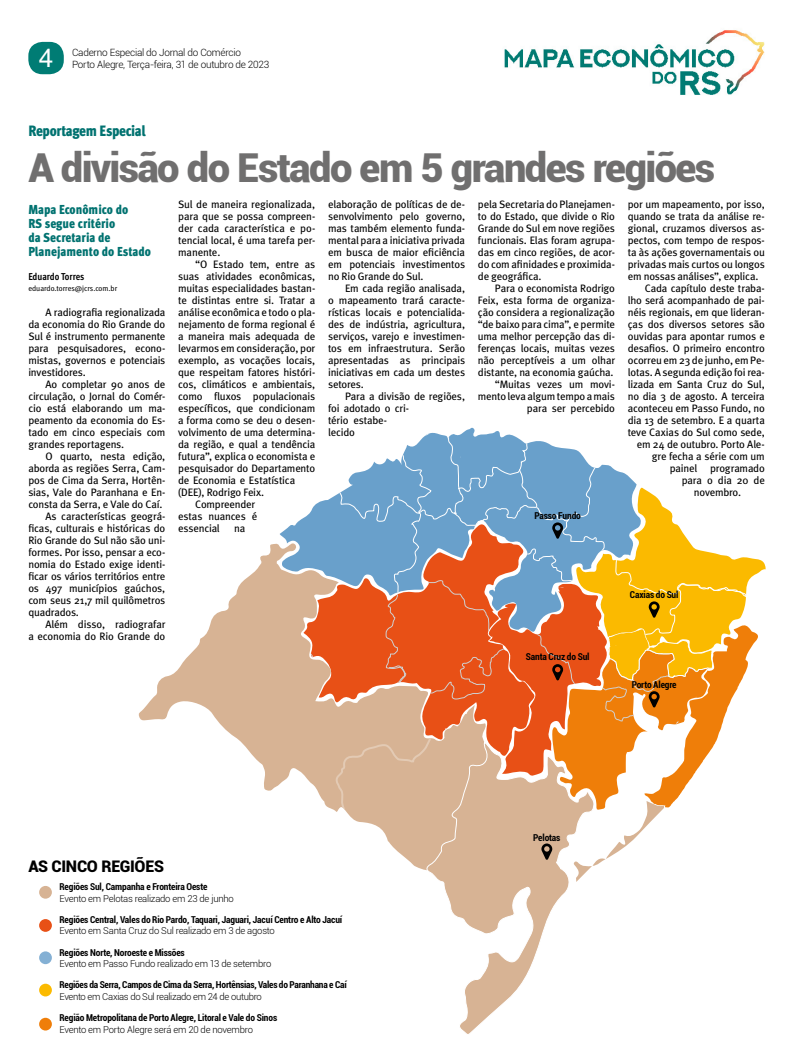
<style>
.page{position:relative;width:794px;height:1063px;background:#fff}
.page>*{position:absolute;margin:0;border:0;box-sizing:border-box;transform-origin:0 0}
.Abre{font:900 39.9px "Roboto";letter-spacing:-.04em;color:#706f6f}
.t1{font:26px "Helvetica";color:#fff}
.SUBTIT_BOX{font:900 16px "Roboto";letter-spacing:-.015em;color:#000}
.CARTOLA{font:900 15px "Meta Cond";letter-spacing:-.025em;color:#007270}
.Linha_de_Apoio{font:900 13px/14px "Meta Cond";color:#007270}
.TEXTO{font:10.8px/12px "Meta";letter-spacing:-.015em;color:#000;text-align:justify}
.t2{font:300 10px "Roboto";letter-spacing:-.025em;color:#000}
.Assinatura{font:700 10px "Meta Cond";letter-spacing:-.005em;color:#000}
.TEXTO-2{font:700 condensed 9.5px/11.4px "Roboto";letter-spacing:-.015em;color:#000}
.TEXTO-3{font:300 9.5px/11.4px "Roboto";letter-spacing:-.025em;color:#000}
.E-mail{font:7.7px "Meta Cond Book LF";color:#000;scale:1.11 1}
.s1{font-weight:300;font-stretch:normal}
.s2{font-weight:700;font-stretch:condensed}
</style>
<div class="page">
<div style="left:28px;top:42px;width:36px;height:32px;background:#007c74;border-radius:14px"></div>
<img style="left:504px;top:30px;width:261px;height:65px">
<svg style="left:138px;top:543px;width:142px;height:248px"></svg>
<svg style="left:444px;top:882px;width:125px;height:152px"></svg>
<div style="left:39px;top:886px;width:13px;height:13px;background:#d7b394;border-radius:50%"></div>
<div style="left:39px;top:919px;width:13px;height:13px;background:#e85016;border-radius:50%"></div>
<div style="left:39px;top:951px;width:13px;height:13px;background:#84b0d4;border-radius:50%"></div>
<div style="left:39px;top:984px;width:13px;height:12px;background:#fbba00;border-radius:50%"></div>
<div style="left:39px;top:1018px;width:13px;height:13px;background:#ef7e09;border-radius:50%"></div>
<svg style="left:280px;top:431px;width:485px;height:451px"></svg>
<p class="t2" style="left:72px;top:46px;width:171px">Caderno Especial do Jornal do Comércio</p>
<p class="t1" style="left:39px;top:43px;width:16px">4</p>
<p class="t2" style="left:72px;top:57px;width:199px">Porto Alegre, Terça-feira, 31 de outubro de 2023</p>
<p class="CARTOLA" style="left:28px;top:121px;width:119px">Reportagem Especial</p>
<p class="Abre" style="left:28px;top:140px;width:688px">A divisão do Estado em 5 grandes regiões</p>
<p class="Linha_de_Apoio" style="left:28px;top:203px;width:124px">Mapa Econômico do<br>RS segue critério<br>da Secretaria de<br>Planejamento do Estado</p>
<p class="TEXTO" style="left:178px;top:198px;width:139px">Sul de maneira regionalizada, para que se possa compreen&shy;der cada característica e po&shy;tencial local, é uma tarefa per&shy;manente.</p>
<p class="TEXTO" style="left:178px;top:258px;width:139px;text-align:left;text-indent:17px">“O Estado tem, entre as suas atividades econômicas, muitas especialidades bastan&shy;te distintas entre si. Tratar a análise econômica e todo o pla&shy;nejamento de forma regional é a maneira mais adequada de levarmos em consideração, por exemplo, as vocações locais, que respeitam fatores históri&shy;cos, climáticos e ambientais, como fluxos populacionais específicos, que condicionam a forma como se deu o desen&shy;volvimento de uma determina&shy;da região, e qual a tendência futura”, explica o economista e pesquisador do Departamento de Economia e Estatística (DEE), Rodrigo Feix.</p>
<p class="TEXTO" style="left:178px;top:498px;width:81px;text-align:left;text-indent:17px">Compreender estas nuances é essencial</p>
<p class="Assinatura" style="left:28px;top:271px;width:57px">Eduardo Torres</p>
<p class="E-mail" style="left:28px;top:284px;width:82px">eduardo.torres@jcrs.com.br</p>
<p class="TEXTO" style="left:28px;top:306px;width:139px;text-indent:17px">A radiografia regionalizada da economia do Rio Grande do Sul é instrumento permanente para pesquisadores, econo&shy;mistas, governos e potenciais investidores.</p>
<p class="TEXTO" style="left:28px;top:378px;width:139px;text-indent:17px">Ao completar 90 anos de circulação, o Jornal do Comér&shy;cio está elaborando um ma&shy;peamento da economia do Es&shy;tado em cinco especiais com grandes reportagens.</p>
<p class="TEXTO" style="left:28px;top:450px;width:139px;text-indent:17px">O quarto, nesta edição, aborda as regiões Serra, Cam&shy;pos de Cima da Serra, Hortên&shy;sias, Vale do Paranhana e En&shy;consta da Serra, e Vale do Caí.</p>
<p class="TEXTO" style="left:28px;top:510px;width:139px;text-indent:17px">As características geográ&shy;ficas, culturais e históricas do Rio Grande do Sul não são uni&shy;formes. Por isso, pensar a eco&shy;nomia do Estado exige identi&shy;ficar os vários territórios entre os 497 municípios gaúchos, com seus 21,7 mil quilômetros quadrados.</p>
<p class="TEXTO" style="left:28px;top:618px;width:139px;text-align:right">Além disso, radiografar<br>a economia do Rio Grande do</p>
<p class="TEXTO" style="left:234px;top:522px;width:13px">na</p>
<p class="TEXTO" style="left:328px;top:198px;width:139px">elaboração de políticas de de&shy;senvolvimento pelo governo, mas também elemento funda&shy;mental para a iniciativa privada em busca de maior eficiência em potenciais investimentos no Rio Grande do Sul.</p>
<p class="TEXTO" style="left:328px;top:282px;width:139px;text-indent:17px">Em cada região analisada, o mapeamento trará caracte&shy;rísticas locais e potencialida&shy;des de indústria, agricultura, serviços, varejo e investimen&shy;tos em infraestrutura. Serão apresentadas as principais iniciativas em cada um destes setores.</p>
<p class="TEXTO" style="left:328px;top:390px;width:138px;text-align:left;text-indent:17px">Para a divisão de regiões, foi adotado o cri-<br>tério estabe-<br>lecido</p>
<p class="TEXTO" style="left:478px;top:198px;width:139px">pela Secretaria do Planejamen&shy;to do Estado, que divide o Rio Grande do Sul em nove regiões funcionais. Elas foram agrupa&shy;das em cinco regiões, de acor&shy;do com afinidades e proximida&shy;de geográfica.</p>
<p class="TEXTO" style="left:478px;top:282px;width:139px;text-indent:17px">Para o economista Rodrigo Feix, esta forma de organiza&shy;ção considera a regionalização “de baixo para cima”, e permite uma melhor percepção das di&shy;ferenças locais, muitas vezes não perceptíveis a um olhar distante, na economia gaúcha.</p>
<p class="TEXTO" style="left:478px;top:378px;width:139px;text-align:right">“Muitas vezes um movi&shy;mento leva algum tempo a mais para ser percebido</p>
<p class="TEXTO-2" style="left:534px;top:509px;width:48px">Passo Fundo</p>
<p class="TEXTO" style="left:628px;top:198px;width:139px">por um mapeamento, por isso, quando se trata da análise re&shy;gional, cruzamos diversos as&shy;pectos, com tempo de respos&shy;ta às ações governamentais ou privadas mais curtos ou longos em nossas análises”, explica.</p>
<p class="TEXTO" style="left:645px;top:282px;width:121px">Cada capítulo deste traba-</p>
<p class="TEXTO" style="left:628px;top:294px;width:139px">lho será acompanhado de pai-</p>
<p class="TEXTO" style="left:628px;top:306px;width:139px">néis regionais, em que lideran-</p>
<p class="TEXTO" style="left:628px;top:318px;width:139px">ças dos diversos setores são</p>
<p class="TEXTO" style="left:628px;top:330px;width:139px">ouvidas para apontar rumos e</p>
<p class="TEXTO" style="left:628px;top:342px;width:138px">desafios. O primeiro encontro</p>
<p class="TEXTO" style="left:628px;top:354px;width:139px">ocorreu em 23 de junho, em Pe-</p>
<p class="TEXTO" style="left:628px;top:366px;width:139px">lotas. A segunda edição foi rea-</p>
<p class="TEXTO" style="left:628px;top:378px;width:139px">lizada em Santa Cruz do Sul,</p>
<p class="TEXTO" style="left:628px;top:390px;width:138px">no dia 3 de agosto. A terceira</p>
<p class="TEXTO" style="left:628px;top:402px;width:139px">aconteceu em Passo Fundo, no</p>
<p class="TEXTO" style="left:628px;top:414px;width:139px">dia 13 de setembro. E a quarta</p>
<p class="TEXTO" style="left:628px;top:426px;width:139px">teve Caxias do Sul como sede,</p>
<p class="TEXTO" style="left:637px;top:438px;width:130px">em 24 de outubro. Porto Ale-</p>
<p class="TEXTO" style="left:652px;top:450px;width:114px">gre fecha a série com um</p>
<p class="TEXTO" style="left:670px;top:462px;width:97px">painel programado</p>
<p class="TEXTO" style="left:682px;top:474px;width:84px">para o dia 20 de</p>
<p class="TEXTO" style="left:694px;top:486px;width:49px">novembro.</p>
<p class="TEXTO-2" style="left:526px;top:651px;width:65px">Santa Cruz do Sul</p>
<p class="TEXTO-2" style="left:630px;top:588px;width:50px">Caxias do Sul</p>
<p class="TEXTO-2" style="left:631px;top:678px;width:46px">Porto Alegre</p>
<p class="SUBTIT_BOX" style="left:28px;top:855px;width:137px">AS CINCO REGIÕES</p>
<p class="TEXTO-2" style="left:60px;top:881px;width:149px">Regiões Sul, Campanha e Fronteira Oeste</p>
<p class="TEXTO-3" style="left:60px;top:892px;width:176px">Evento em Pelotas realizado em 23 de junho</p>
<p class="TEXTO-2" style="left:60px;top:914px;width:284px">Regiões Central, Vales do Rio Pardo, Taquari, Jaguari, Jacuí Centro e Alto Jacuí<br><span class="s1">Evento em Santa Cruz do Sul realizado em 3 de agosto</span></p>
<p class="TEXTO-3" style="left:60px;top:946px;width:213px"><span class="s2">Regiões Norte, Noroeste e Missões<br></span>Evento em Passo Fundo realizado em 13 de setembro</p>
<p class="TEXTO-2" style="left:60px;top:979px;width:289px">Regiões da Serra, Campos de Cima da Serra, Hortênsias, Vales do Paranhana e Caí<br><span class="s1">Evento em Caxias do Sul realizado em 24 de outubro</span></p>
<p class="TEXTO-2" style="left:60px;top:1012px;width:219px">Região Metropolitana de Porto Alegre, Litoral e Vale do Sinos<br><span class="s1">Evento em Porto Alegre será em 20 de novembro</span></p>
<p class="TEXTO-2" style="left:533px;top:831px;width:29px">Pelotas</p>
</div>
